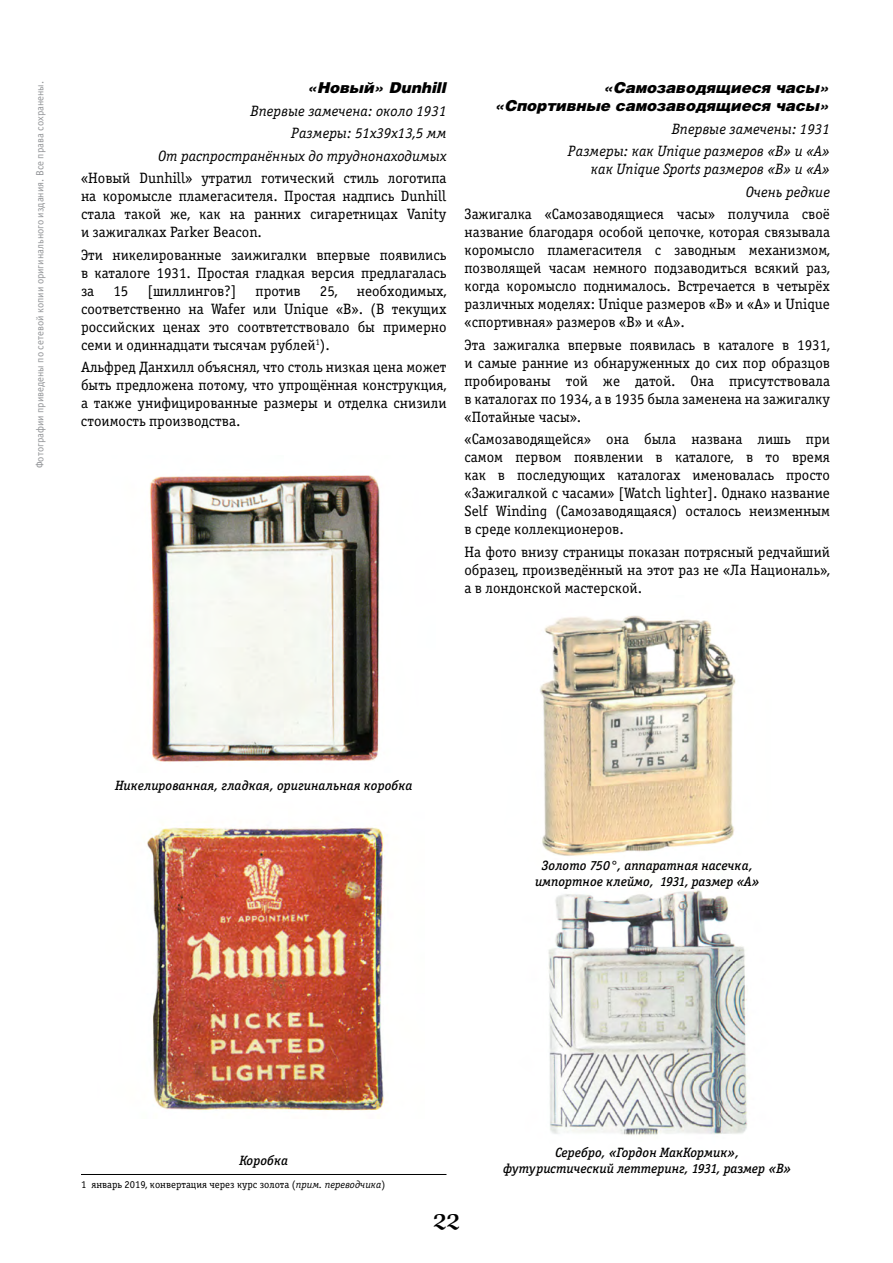
<style>
.page{position:relative;width:893px;height:1263px;background:#fff}
.page>*{position:absolute;margin:0;border:0;box-sizing:border-box;transform-origin:0 0}
.t1{font:18px "Fita Poluustav";color:#000}
.t2{font:15px/18px "Officina Serif C";color:#000;text-align:justify}
.t3{font:italic 15px/22.5px "Officina Serif C";color:#000;text-align:right}
.t4{font:italic 900 15px/18px "Helios";color:#000;text-align:right}
.t5{font:italic 13.5px/16.2px "Officina Serif Medium C";color:#000;text-align:center}
.t6{font:10.5px "Officina Sans C";color:#939598}
.t7{font:10.5px "Officina Serif C";color:#000}
.s1{font-style:italic}
</style>
<div class="page">
<img style="left:540px;top:615px;width:207px;height:520px">
<hr style="left:81px;top:1174px;width:365px;height:1px;background:#000">
<img style="left:149px;top:475px;width:231px;height:287px">
<img style="left:147px;top:827px;width:237px;height:284px">
<p class="t6" style="left:34px;top:468px;width:389px;rotate:-90deg">Фотографии приведены по сетевой копии оригинального издания. Все права сохранены.</p>
<p class="t4" style="left:308px;top:78px;width:140px">«Новый» Dunhill</p>
<p class="t3" style="left:158px;top:100px;width:290px">Впервые замечена: около 1931<br>Размеры: 51х39х13,5 мм<br>От распространённых до труднонаходимых</p>
<p class="t2" style="left:81px;top:170px;width:367px">«Новый Dunhill» утратил готический стиль логотипа на коромысле пламегасителя. Простая надпись Dunhill стала такой же, как на ранних сигаретницах Vanity и зажигалках Parker Beacon.</p>
<p class="t2" style="left:81px;top:246px;width:367px">Эти никелированные заижигалки впервые появились в каталоге 1931. Простая гладкая версия предлагалась за</p>
<p class="t2" style="left:81px;top:282px;width:367px;text-indent:276px">необходимых, соответственно на Wafer или Unique «В». (В текущих российских ценах это соотвтетствовало бы примерно семи и одиннадцати тысячам рублей<sup>1</sup>).</p>
<p class="t2" style="left:81px;top:359px;width:367px">Альфред Данхилл объяснял, что столь низкая цена может быть предложена потому, что упрощённая конструкция, а также унифицированные размеры и отделка снизили стоимость производства.</p>
<p class="t2" style="left:113px;top:282px;width:16px">15</p>
<p class="t2" style="left:148px;top:282px;width:90px">[шиллингов?]</p>
<p class="t2" style="left:256px;top:282px;width:47px">против</p>
<p class="t2" style="left:320px;top:282px;width:19px">25,</p>
<p class="t4" style="left:495px;top:78px;width:336px">«Самозаводящиеся часы» «Спортивные самозаводящиеся часы»</p>
<p class="t3" style="left:568px;top:118px;width:264px">Впервые замечены: 1931<br>Размеры: как Unique размеров «В» и «А»</p>
<p class="t3" style="left:591px;top:158px;width:241px">как Unique Sports размеров «В» и «А»<br>Очень редкие</p>
<p class="t2" style="left:464px;top:206px;width:367px">Зажигалка «Самозаводящиеся часы» получила своё название благодаря особой цепочке, которая связывала коромысло пламегасителя с заводным механизмом, позволящей часам немного подзаводиться всякий раз, когда коромысло поднималось. Встречается в четырёх различных моделях: Unique размеров «В» и «А» и Unique «спортивная» размеров «В» и «А».</p>
<p class="t2" style="left:464px;top:336px;width:367px">Эта зажигалка впервые появилась в каталоге в 1931, и самые ранние из обнаруженных до сих пор образцов пробированы той же датой. Она присутствовала в каталогах по 1934, а в 1935 была заменена на зажигалку «Потайные часы».</p>
<p class="t2" style="left:464px;top:431px;width:367px">«Самозаводящейся» она была названа лишь при самом первом появлении в каталоге, в то время как в последующих каталогах именовалась просто «Зажигалкой с часами» [Watch lighter]. Однако название Self Winding (Самозаводящаяся) осталось неизменным в среде коллекционеров.</p>
<p class="t2" style="left:464px;top:543px;width:367px">На фото внизу страницы показан потрясный редчайший образец, произведённый на этот раз не «Ла Националь», а в лондонской мастерской.</p>
<p class="t5" style="left:115px;top:778px;width:299px">Никелированная, гладкая, оригинальная коробка</p>
<p class="t5" style="left:535px;top:857px;width:226px">Золото 750°, аппаратная насечка, импортное клеймо, 1931, размер «А»</p>
<p class="t5" style="left:239px;top:1152px;width:50px">Коробка</p>
<p class="t7" style="left:81px;top:1179px;width:306px">1 январь 2019, конвертация через курс золота (<span class="s1">прим. переводчика</span>)</p>
<p class="t5" style="left:503px;top:1144px;width:290px">Серебро, «Гордон МакКормик», футуристический леттеринг, 1931, размер «В»</p>
<p class="t1" style="left:433px;top:1206px;width:28px">22</p>
</div>
